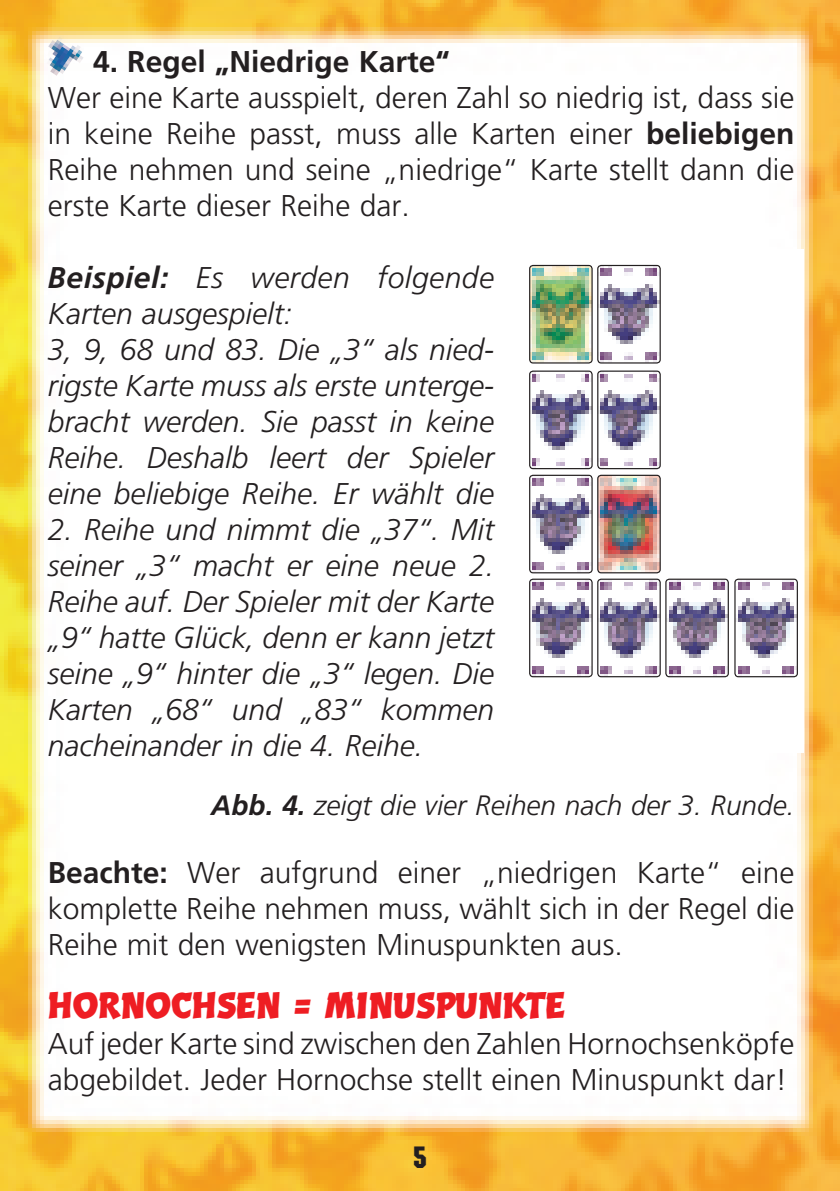
<style>
.page{position:relative;width:840px;height:1191px;background:#fff}
.page>*{position:absolute;margin:0;border:0;box-sizing:border-box;transform-origin:0 0}
.Überschrift_2{font:32px "Balder LL";color:#ee1d23}
.Text{font:300 30px/36px "Frutiger";color:#231f20;text-align:justify}
.Beispiel{font:italic 300 30px/36px "Frutiger";color:#231f20;text-align:justify}
.Text-2{font:700 30px "Frutiger";color:#231f20}
.Text-3{font:30px "Machine";color:#231f20}
.Abb{font:italic 300 28px "Frutiger";color:#231f20}
.s1{font-weight:700}
</style>
<div class="page">
<img style="left:0;top:0;width:839px;height:1191px">
<div style="left:498px;top:249px;width:305px;height:504px;background:#fff"></div>
<img style="left:529px;top:265px;width:62px;height:98px">
<div style="left:529px;top:265px;width:63px;height:98px;border:1px solid #231f20;border-radius:3px"></div>
<img style="left:529px;top:372px;width:61px;height:96px">
<div style="left:529px;top:370px;width:63px;height:99px;border:1px solid #231f20;border-radius:3px"></div>
<img style="left:529px;top:475px;width:62px;height:98px">
<div style="left:529px;top:475px;width:63px;height:98px;border:1px solid #231f20;border-radius:3px"></div>
<img style="left:529px;top:580px;width:61px;height:96px">
<div style="left:529px;top:578px;width:63px;height:99px;border:1px solid #231f20;border-radius:3px"></div>
<img style="left:597px;top:265px;width:62px;height:98px">
<div style="left:597px;top:265px;width:63px;height:98px;border:1px solid #231f20;border-radius:3px"></div>
<img style="left:597px;top:372px;width:61px;height:96px">
<div style="left:597px;top:370px;width:63px;height:99px;border:1px solid #231f20;border-radius:3px"></div>
<img style="left:597px;top:475px;width:62px;height:98px">
<div style="left:597px;top:475px;width:63px;height:98px;border:1px solid #231f20;border-radius:3px"></div>
<img style="left:597px;top:580px;width:61px;height:96px">
<div style="left:597px;top:578px;width:63px;height:99px;border:1px solid #231f20;border-radius:3px"></div>
<img style="left:665px;top:580px;width:61px;height:96px">
<div style="left:665px;top:578px;width:63px;height:99px;border:1px solid #231f20;border-radius:3px"></div>
<img style="left:736px;top:580px;width:59px;height:95px">
<div style="left:734px;top:578px;width:63px;height:99px;border:1px solid #231f20;border-radius:3px"></div>
<img style="left:42px;top:33px;width:45px;height:45px">
<p class="Text-2" style="left:93px;top:44px;width:358px">4. Regel „Niedrige Karte“</p>
<p class="Text" style="left:48px;top:79px;width:748px">Wer eine Karte ausspielt, deren Zahl so niedrig ist, dass sie in keine Reihe passt, muss alle Karten einer <span class="s1">beliebigen </span>Reihe nehmen und seine „niedrige“ Karte stellt dann die erste Karte dieser Reihe dar.</p>
<p class="Beispiel" style="left:48px;top:259px;width:447px"><span class="s1">Beispiel:</span> Es werden folgende<br>Karten ausgespielt:</p>
<p class="Beispiel" style="left:48px;top:331px;width:448px">3, 9, 68 und 83. Die „3“ als nied&shy;rigste Karte muss als erste unterge&shy;bracht werden. Sie passt in keine Reihe. Deshalb leert der Spieler eine beliebige Reihe. Er wählt die</p>
<p class="Beispiel" style="left:48px;top:511px;width:448px">2. Reihe und nimmt die „37“. Mit seiner „3“ macht er eine neue 2.<br>Reihe auf. Der Spieler mit der Karte „9“ hatte Glück, denn er kann jetzt seine „9“ hinter die „3“ legen. Die Karten „68“ und „83“ kommen nacheinander in die 4. Reihe.</p>
<p class="Abb" style="left:211px;top:789px;width:584px"><span class="s1">Abb. 4.</span> zeigt die vier Reihen nach der 3. Runde.</p>
<p class="Text" style="left:48px;top:855px;width:748px"><span class="s1">Beachte:</span> Wer aufgrund einer „niedrigen Karte“ eine komplette Reihe nehmen muss, wählt sich in der Regel die Reihe mit den wenigsten Minuspunkten aus.</p>
<p class="Überschrift_2" style="left:48px;top:984px;width:518px">HORNOCHSEN = MINUSPUNKTE</p>
<p class="Text" style="left:48px;top:1025px;width:748px">Auf jeder Karte sind zwischen den Zahlen Hornochsenköpfe abgebildet. Jeder Hornochse stellt einen Minuspunkt dar!</p>
<p class="Text-3" style="left:413px;top:1140px;width:15px">5</p>
</div>
